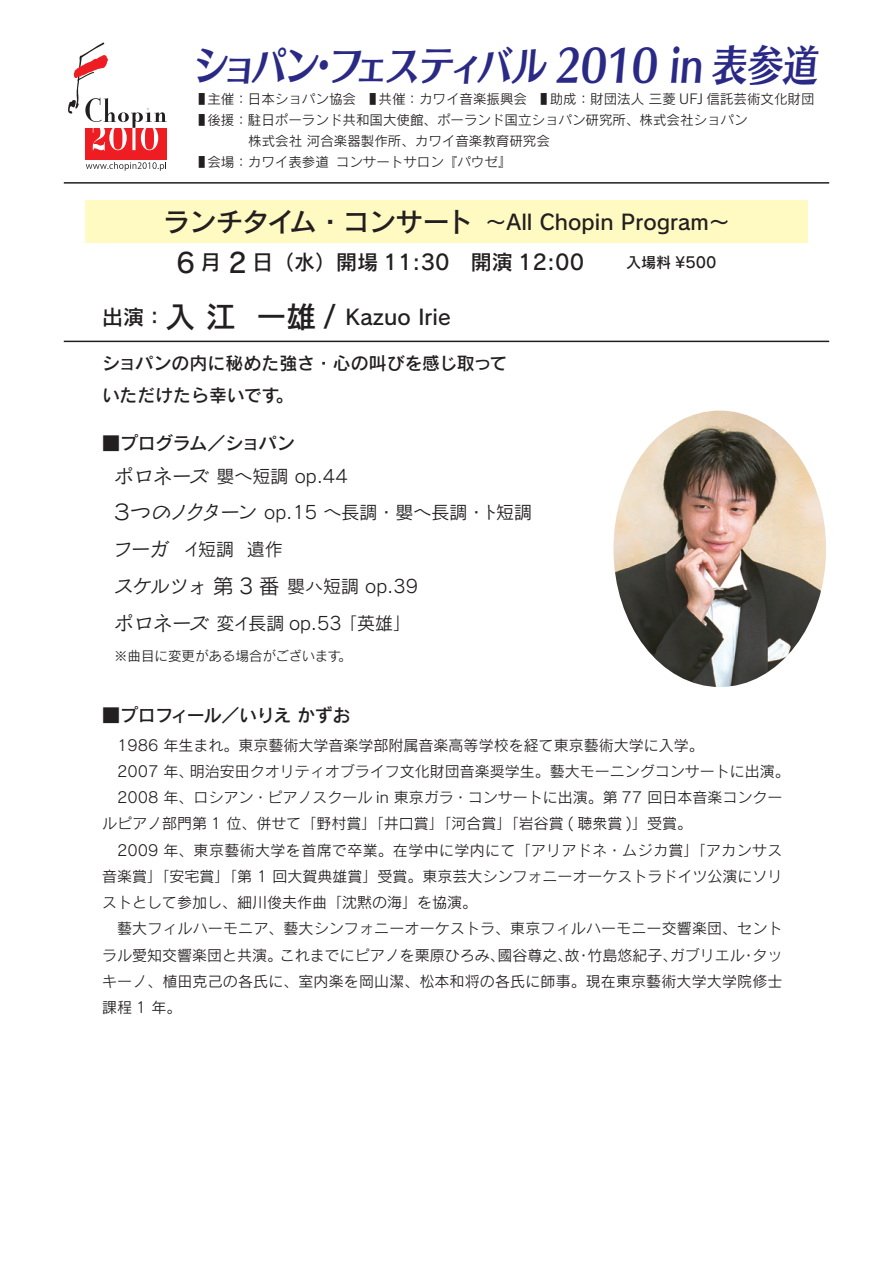
<style>
.page{position:relative;width:893px;height:1263px;background:#fff}
.page>*{position:absolute;margin:0;border:0;box-sizing:border-box;transform-origin:0 0}
.t1{font:42.6px "Skip Std B";color:#2a2a86;scale:.83 1}
.t2{font:21px/40.5px "Rodin Pro DB";color:#231f20;text-align:center}
.t3{font:18px/36.8px "Rodin Himawari Pro M";color:#231f20}
.t4{font:18px/31.5px "Rodin Pro DB";color:#231f20}
.t5{font:18px "Rodin Pro DB";letter-spacing:-.02em;color:#231f20}
.t6{font:18px "Rodin Pro DB";letter-spacing:-.04em;color:#231f20}
.t7{font:15px/26.2px "Rodin Pro M";color:#231f20}
.t8{font:13.5px/21px "Rodin Pro M";color:#231f20;scale:.5 1}
.t9{font:13.5px "Rodin Pro M";color:#231f20}
.s1{font-size:27px}
.s2{font-size:15px}
.s3{font-size:30px}
.s4{font-size:21px}
</style>
<div class="page">
<hr style="left:64px;top:341px;width:765px;height:1px;background:#231f20">
<hr style="left:64px;top:182px;width:765px;height:2px;background:#231f20">
<div style="left:85px;top:200px;width:723px;height:42px;background:#fffac1"></div>
<div style="left:85px;top:128px;width:81px;height:32px;background:#ee1d23"></div>
<svg style="left:68px;top:42px;width:99px;height:109px"></svg>
<svg style="left:86px;top:162px;width:80px;height:9px"></svg>
<img style="left:613px;top:411px;width:213px;height:276px;border-radius:50%">
<h1 class="t1" style="left:193px;top:33px;width:761px">ショパン・フェスティバル 2010 in 表参道</h1>
<p class="t8" style="left:198px;top:88px;width:1234px">■ 主催：日本ショパン協会　■ 共催：カワイ音楽振興会　■ 助成：財団法人 三菱 UFJ 信託芸術文化財団</p>
<p class="t8" style="left:198px;top:109px;width:1100px">■ 後援：駐日ポーランド共和国大使館、ポーランド国立ショパン研究所、株式会社ショパン　　　 株式会社 河合楽器製作所、カワイ音楽教育研究会</p>
<p class="t8" style="left:198px;top:151px;width:628px">■ 会場：カワイ表参道 コンサートサロン『パウゼ』</p>
<h2 class="t2" style="left:163px;top:201px;width:568px"><span class="s1">ランチタイム・コンサート</span> ～All Chopin Program～<br><span class="s1">6</span> 月 <span class="s1">2</span> 日（水）開場 11:30　開演 12:00　　<span class="s2">入場料 ¥500</span></h2>
<h2 class="t2" style="left:102px;top:296px;width:350px">出演：<span class="s3">入 江 一雄 /</span> Kazuo Irie</h2>
<p class="t4" style="left:102px;top:347px;width:407px">ショパンの内に秘めた強さ・心の叫びを感じ取っていただけたら幸いです。</p>
<p class="t6" style="left:102px;top:431px;width:194px">■プログラム／ショパン</p>
<p class="t3" style="left:112px;top:457px;width:422px"><span class="s4">ポロネーズ</span> 嬰ヘ短調 op.44<br><span class="s4">３つのノクターン</span> op.15 ヘ長調・嬰ヘ長調・ト短調<span class="s4">フーガ</span> イ短調 遺作<br><span class="s4">スケルツォ 第 3 番</span> 嬰ハ短調 op.39<br><span class="s4">ポロネーズ</span> 変イ長調 op.53 「英雄」</p>
<p class="t9" style="left:114px;top:647px;width:239px">※曲目に変更がある場合がございます。</p>
<p class="t5" style="left:102px;top:703px;width:250px">■プロフィール／いりえ かずお</p>
<p class="t7" style="left:102px;top:731px;width:689px;text-indent:15px">1986 年生まれ。東京藝術大学音楽学部附属音楽高等学校を経て東京藝術大学に入学。<br>　2007 年、明治安田クオリティオブライフ文化財団音楽奨学生。藝大モーニングコンサートに出演。　2008 年、ロシアン・ピアノスクール in 東京ガラ・コンサートに出演。第 77 回日本音楽コンクールピアノ部門第 1 位、併せて「野村賞」「井口賞」「河合賞」「岩谷賞 ( 聴衆賞 )」受賞。<br>　2009 年、東京藝術大学を首席で卒業。在学中に学内にて「アリアドネ・ムジカ賞」「アカンサス音楽賞」「安宅賞」「第 1 回大賀典雄賞」受賞。東京芸大シンフォニーオーケストラドイツ公演にソリストとして参加し、細川俊夫作曲「沈黙の海」を協演。<br>　藝大フィルハーモニア、藝大シンフォニーオーケストラ、東京フィルハーモニー交響楽団、セントラル愛知交響楽団と共演。これまでにピアノを栗原ひろみ、國谷尊之、故・竹島悠紀子、ガブリエル・タッキーノ、植田克己の各氏に、室内楽を岡山潔、松本和将の各氏に師事。現在東京藝術大学大学院修士課程 1 年。</p>
</div>
